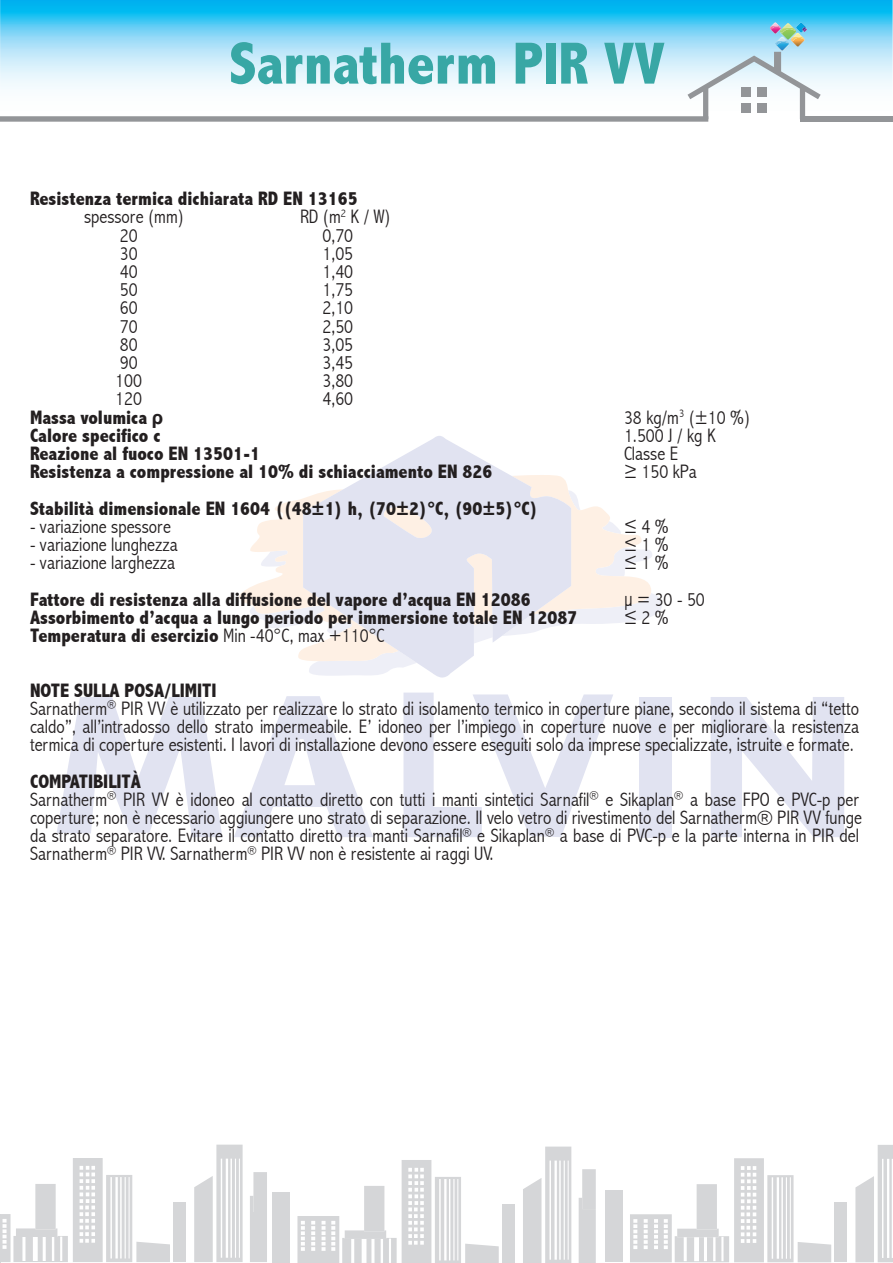
<style>
.page{position:relative;width:893px;height:1263px;background:#fff}
.page>*{position:absolute;margin:0;border:0;box-sizing:border-box;transform-origin:0 0}
.t1{font:800 condensed 60px "Abadi";color:#38a7a5}
.t2{font:300 condensed 19.5px/18.1px "Abadi";color:#231f20}
.t3{font:800 condensed 19.5px "Abadi";color:#231f20}
.s1{font-family:"Helvetica";font-weight:700;font-stretch:normal}
.s2{font-weight:300}
.s3{font-weight:800}
</style>
<div class="page">
<svg style="left:0;top:0;width:893px;height:89px;background:#32c3f2"></svg>
<div style="left:834px;top:1202px;width:13px;height:60px;background:#d5d6d8"></div>
<svg style="left:855px;top:1145px;width:38px;height:117px"></svg>
<div style="left:605px;top:1190px;width:17px;height:72px;background:#d5d6d8"></div>
<svg style="left:630px;top:1158px;width:201px;height:104px"></svg>
<svg style="left:579px;top:1169px;width:17px;height:94px;background:#d8d8da"></svg>
<div style="left:502px;top:1204px;width:13px;height:59px;background:#d5d6d8"></div>
<svg style="left:523px;top:1146px;width:48px;height:117px"></svg>
<div style="left:272px;top:1192px;width:18px;height:71px;background:#d5d6d8"></div>
<svg style="left:297px;top:1160px;width:202px;height:103px"></svg>
<svg style="left:250px;top:1172px;width:17px;height:90px;background:#d7d8da"></svg>
<div style="left:173px;top:1202px;width:13px;height:60px;background:#d5d6d8"></div>
<svg style="left:194px;top:1144px;width:49px;height:118px"></svg>
<svg style="left:0;top:1158px;width:170px;height:104px"></svg>
<svg style="left:239px;top:491px;width:412px;height:169px"></svg>
<svg style="left:303px;top:436px;width:268px;height:241px;fill:#e1e3f1"></svg>
<div style="left:639px;top:697px;width:32px;height:140px;background:#e1e3f1"></div>
<svg style="left:711px;top:697px;width:133px;height:140px"></svg>
<svg style="left:57px;top:697px;width:165px;height:140px"></svg>
<svg style="left:234px;top:696px;width:139px;height:141px"></svg>
<svg style="left:403px;top:693px;width:210px;height:144px"></svg>
<svg style="left:0;top:23px;width:821px;height:99px"></svg>
<div style="left:800px;top:116px;width:93px;height:6px;background:#939598"></div>
<h1 class="t1" style="left:229px;top:29px;width:437px">Sarnatherm PIR VV</h1>
<p class="t3" style="left:30px;top:187px;width:329px">Resistenza termica dichiarata RD EN 13165</p>
<p class="t2" style="left:84px;top:208px;width:101px">spessore (mm)</p>
<p class="t2" style="left:300px;top:208px;width:92px">RD (m<sup>2</sup> K / W)</p>
<p class="t2" style="left:120px;top:226px;width:19px">20</p>
<p class="t2" style="left:322px;top:226px;width:32px">0,70</p>
<p class="t2" style="left:120px;top:244px;width:19px">30</p>
<p class="t2" style="left:322px;top:244px;width:32px">1,05</p>
<p class="t2" style="left:120px;top:262px;width:19px">40</p>
<p class="t2" style="left:322px;top:262px;width:32px">1,40</p>
<p class="t2" style="left:120px;top:281px;width:19px">50</p>
<p class="t2" style="left:322px;top:281px;width:32px">1,75</p>
<p class="t2" style="left:120px;top:299px;width:19px">60</p>
<p class="t2" style="left:322px;top:299px;width:32px">2,10</p>
<p class="t2" style="left:120px;top:317px;width:19px">70</p>
<p class="t2" style="left:322px;top:317px;width:32px">2,50</p>
<p class="t2" style="left:120px;top:335px;width:19px">80</p>
<p class="t2" style="left:322px;top:335px;width:32px">3,05</p>
<p class="t2" style="left:120px;top:353px;width:19px">90</p>
<p class="t2" style="left:322px;top:353px;width:32px">3,45</p>
<p class="t2" style="left:115px;top:372px;width:28px">100</p>
<p class="t2" style="left:322px;top:372px;width:32px">3,80</p>
<p class="t2" style="left:115px;top:390px;width:28px">120</p>
<p class="t2" style="left:322px;top:390px;width:32px">4,60</p>
<p class="t3" style="left:30px;top:406px;width:135px">Massa volumica <span class="s1">ρ</span></p>
<p class="t2" style="left:624px;top:408px;width:128px">38 kg/m<sup>3</sup> (±10 %)</p>
<p class="t3" style="left:30px;top:424px;width:132px">Calore specifico c</p>
<p class="t2" style="left:624px;top:426px;width:93px">1.500 J / kg K</p>
<p class="t3" style="left:30px;top:442px;width:232px">Reazione al fuoco EN 13501-1</p>
<p class="t2" style="left:624px;top:444px;width:56px">Classe E</p>
<p class="t3" style="left:30px;top:460px;width:464px">Resistenza a compressione al 10% di schiacciamento EN 826</p>
<p class="t2" style="left:624px;top:463px;width:74px">≥ 150 kPa</p>
<p class="t3" style="left:30px;top:497px;width:510px">Stabilità dimensionale EN 1604 ((48±1) h, (70±2)°C, (90±5)°C)</p>
<p class="t2" style="left:30px;top:517px;width:142px">- variazione spessore</p>
<p class="t2" style="left:624px;top:517px;width:46px">≤ 4 %</p>
<p class="t2" style="left:30px;top:535px;width:149px">- variazione lunghezza</p>
<p class="t2" style="left:624px;top:535px;width:46px">≤ 1 %</p>
<p class="t2" style="left:30px;top:553px;width:147px">- variazione larghezza</p>
<p class="t2" style="left:624px;top:553px;width:46px">≤ 1 %</p>
<p class="t3" style="left:30px;top:588px;width:502px">Fattore di resistenza alla diffusione del vapore d’acqua EN 12086</p>
<p class="t2" style="left:624px;top:590px;width:82px">µ = 30 - 50</p>
<p class="t3" style="left:30px;top:606px;width:549px">Assorbimento d’acqua a lungo periodo per immersione totale EN 12087</p>
<p class="t2" style="left:624px;top:608px;width:46px">≤ 2 %</p>
<p class="t3" style="left:30px;top:624px;width:356px">Temperatura di esercizio <span class="s2">Min -40°C, max +110°C</span></p>
<p class="t2" style="left:30px;top:681px;width:830px"><span class="s3">NOTE SULLA POSA/LIMITI<br></span>Sarnatherm<sup>®</sup> PIR VV è utilizzato per realizzare lo strato di isolamento termico in coperture piane, secondo il sistema di “tetto caldo”, all’intradosso dello strato impermeabile. E’ idoneo per l’impiego in coperture nuove e per migliorare la resistenza termica di coperture esistenti. I lavori di installazione devono essere eseguiti solo da imprese specializzate, istruite e formate.</p>
<p class="t2" style="left:30px;top:772px;width:833px"><span class="s3">COMPATIBILITÀ<br></span>Sarnatherm<sup>®</sup> PIR VV è idoneo al contatto diretto con tutti i manti sintetici Sarnafil<sup>®</sup> e Sikaplan<sup>®</sup> a base FPO e PVC-p per coperture; non è necessario aggiungere uno strato di separazione. Il velo vetro di rivestimento del Sarnatherm® PIR VV funge da strato separatore. Evitare il contatto diretto tra manti Sarnafil<sup>®</sup> e Sikaplan<sup>®</sup> a base di PVC-p e la parte interna in PIR del Sarnatherm<sup>®</sup> PIR VV. Sarnatherm<sup>®</sup> PIR VV non è resistente ai raggi UV.</p>
</div>
